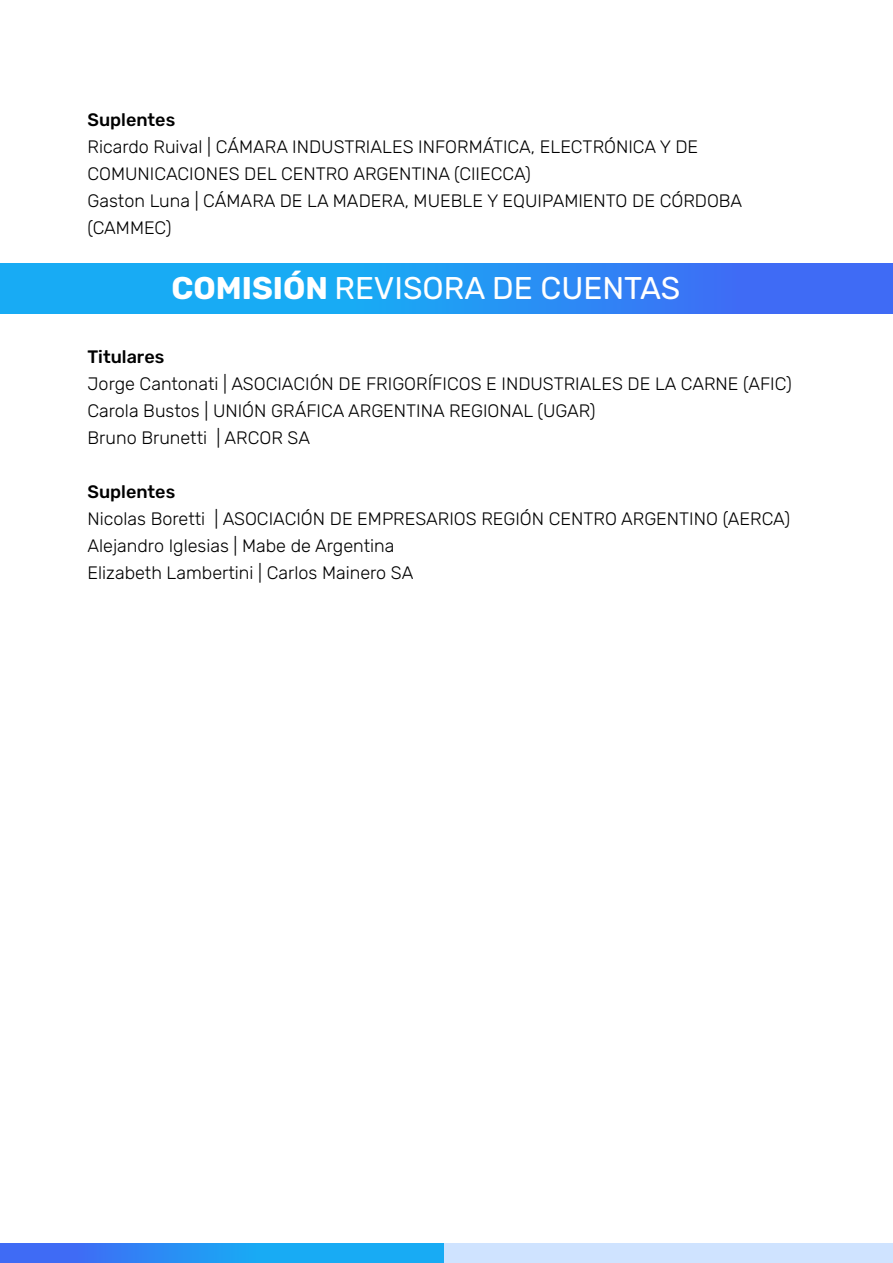
<style>
.page{position:relative;width:893px;height:1263px;background:#fff}
.page>*{position:absolute;margin:0;border:0;box-sizing:border-box;transform-origin:0 0}
.t1{font:31.35px "Rubik";color:#fff}
.t2{font:300 18px/27px "Rubik";color:#000}
.t3{font:500 18px "Rubik";color:#000}
.s1{font-weight:700}
</style>
<div class="page">
<svg style="left:0;top:263px;width:893px;height:50px;background:#2692f4"></svg>
<div style="left:444px;top:1244px;width:449px;height:19px;background:#cfe3ff"></div>
<svg style="left:0;top:1244px;width:444px;height:19px;background:#2693f4"></svg>
<p class="t3" style="left:88px;top:107px;width:89px">Suplentes</p>
<p class="t2" style="left:88px;top:134px;width:656px">Ricardo Ruival | CÁMARA INDUSTRIALES INFORMÁTICA, ELECTRÓNICA Y DE COMUNICACIONES DEL CENTRO ARGENTINA (CIIECCA)<br>Gaston Luna | CÁMARA DE LA MADERA, MUEBLE Y EQUIPAMIENTO DE CÓRDOBA (CAMMEC)</p>
<h1 class="t1" style="left:172px;top:266px;width:510px"><span class="s1">COMISIÓN</span> REVISORA DE CUENTAS</h1>
<p class="t3" style="left:88px;top:344px;width:78px">Titulares</p>
<p class="t2" style="left:88px;top:371px;width:706px">Jorge Cantonati | ASOCIACIÓN DE FRIGORÍFICOS E INDUSTRIALES DE LA CARNE (AFIC)<br>Carola Bustos | UNIÓN GRÁFICA ARGENTINA REGIONAL (UGAR)<br>Bruno Brunetti | ARCOR SA</p>
<p class="t3" style="left:88px;top:479px;width:89px">Suplentes</p>
<p class="t2" style="left:88px;top:506px;width:704px">Nicolas Boretti | ASOCIACIÓN DE EMPRESARIOS REGIÓN CENTRO ARGENTINO (AERCA)<br>Alejandro Iglesias | Mabe de Argentina<br>Elizabeth Lambertini | Carlos Mainero SA</p>
</div>
